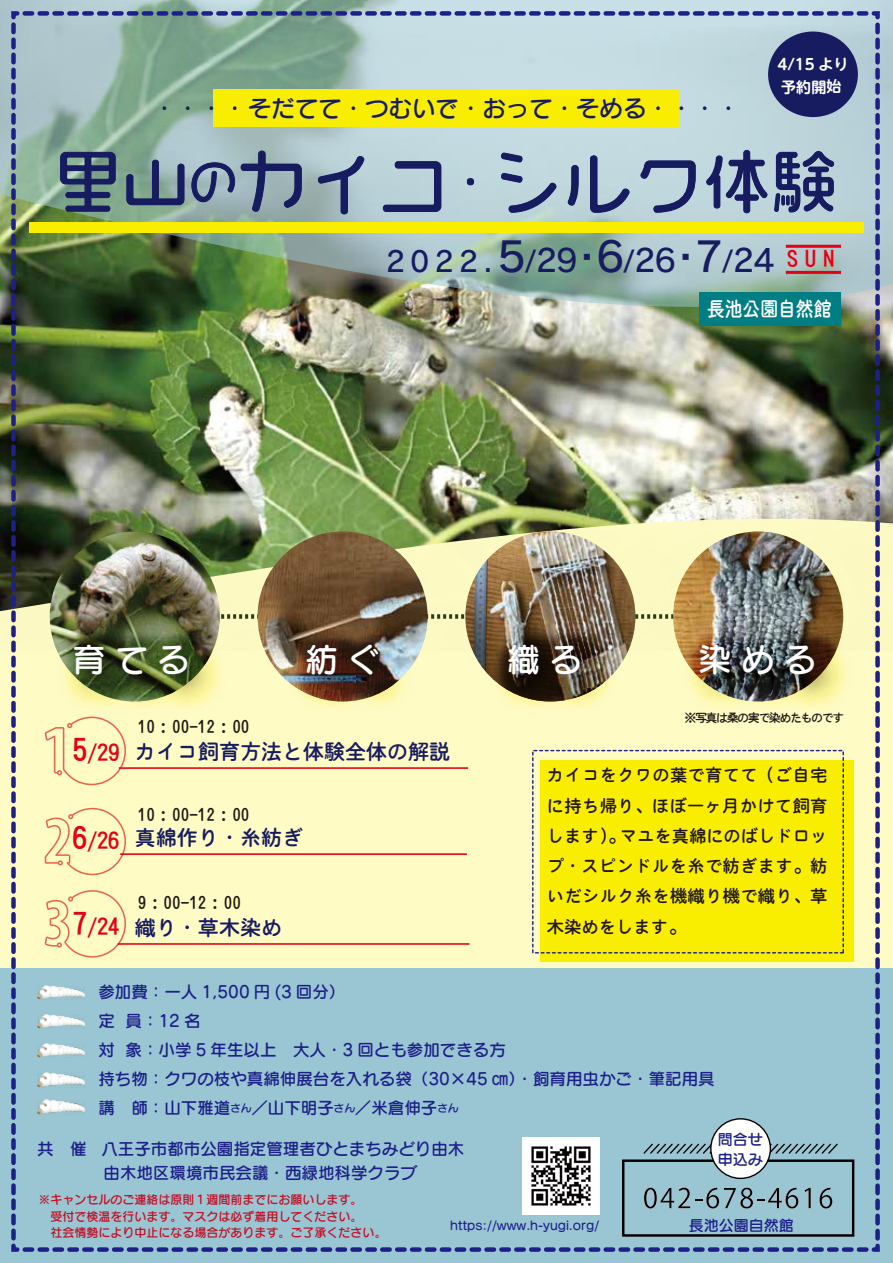
<style>
.page{position:relative;width:893px;height:1263px;background:#fff}
.page>*{position:absolute;margin:0;border:0;box-sizing:border-box;transform-origin:0 0}
.t1{font:70.5px "VDL Mega Maru Regular";color:#171c61}
.t2{font:33px "Seurat Pro N DB";letter-spacing:.27em;color:#fff}
.t3{font:27.9px "Rodin Pro N DB";color:#171c61}
.t4{font:23.4px "Seurat Pro N DB";color:#171c61}
.t5{font:22.95px "EPSON FUTO KAKUGO";color:#e60012}
.t6{font:21px "EPSON FUTO MARUGO";color:#171c61}
.t7{font:20.25px "EPSON FUTO MARUGO";color:#fff;scale:.88 1}
.t8{font:17.25px/30.3px "EPSON FUTO MARUGO";color:#221815;text-align:justify}
.t9{font:16.5px/28.8px "Seurat Pro N DB";color:#1d2088}
.t10{font:15px/19.5px "Seurat Pro N DB";color:#1d2088}
.t11{font:700 15px "UD Shin M Go Pro De";color:#fff}
.t12{font:12px/16.5px "Seurat Pro N DB";color:#c30e23}
.t13{font:12px "Seurat Pro N DB";color:#1d2088}
.t14{font:12px "EPSON FUTO MARUGO";letter-spacing:-.12em;color:#221815}
.s1{font-size:67.5px}
.s2{font-size:48px}
.s3{font-size:43.5px}
.s4{font-size:40.5px}
.s5{font-size:30.75px}
.s6{font-size:30.15px}
.s7{font-size:20.85px}
.s8{font-size:10.5px}
</style>
<div class="page">
<div style="left:0;top:969px;width:893px;height:294px;background:#9ac6d4"></div>
<svg style="left:0;top:0;width:893px;height:307px;background:#b0c9c8"></svg>
<img style="left:9px;top:9px;width:873px;height:1243px">
<div style="left:711px;top:1119px;width:59px;height:59px;background:#fff;border-radius:50%"></div>
<div style="left:710px;top:1118px;width:61px;height:61px;border:1px solid #040000;border-radius:50%"></div>
<p class="t11" style="left:777px;top:52px;width:73px">4/15 より</p>
<p class="t11" style="left:781px;top:75px;width:62px;rotate:-1deg">予約開始</p>
<h3 class="t4" style="left:153px;top:92px;width:589px">・・・・ そだてて・つむいで・おって・そめる・・・・</h3>
<h1 class="t1" style="left:54px;top:134px;width:786px"><span class="s1">里山</span><span class="s2">の</span>カイコ<span class="s3">・</span>シルク<span class="s1">体験</span></h1>
<h3 class="t3" style="left:386px;top:243px;width:450px">2 0 2 2 . <span class="s4">5</span>/<span class="s5">29</span><span class="s4">・6</span>/<span class="s5">26</span><span class="s4">・7</span>/<span class="s5">24</span> <sup>S</sup> <sup>U</sup> <sup>N</sup></h3>
<p class="t7" style="left:707px;top:299px;width:143px">長池公園自然館</p>
<h2 class="t2" style="left:73px;top:638px;width:119px">育てる</h2>
<h2 class="t2" style="left:305px;top:638px;width:76px">紡ぐ</h2>
<h2 class="t2" style="left:507px;top:638px;width:76px">織る</h2>
<h2 class="t2" style="left:699px;top:638px;width:119px">染める</h2>
<p class="t8" style="left:138px;top:712px;width:113px">10：00-12：00</p>
<p class="t14" style="left:684px;top:711px;width:161px">※写真は桑の実で染めたものです</p>
<h3 class="t5" style="left:73px;top:742px;width:48px"><span class="s6">5</span><span class="s7">/</span>29</h3>
<p class="t6" style="left:135px;top:741px;width:317px">カイコ飼育方法と体験全体の解説</p>
<h3 class="t5" style="left:73px;top:830px;width:48px"><span class="s6">6</span><span class="s7">/</span>26</h3>
<p class="t8" style="left:138px;top:800px;width:113px">10：00-12：00</p>
<p class="t6" style="left:135px;top:827px;width:170px">真綿作り・糸紡ぎ</p>
<h3 class="t5" style="left:73px;top:916px;width:48px"><span class="s6">7</span><span class="s7">/</span>24</h3>
<p class="t8" style="left:138px;top:888px;width:105px">9：00-12：00</p>
<p class="t6" style="left:135px;top:917px;width:149px">織り・草木染め</p>
<p class="t8" style="left:547px;top:760px;width:282px">カイコをクワの葉で育てて（ご自宅に持ち帰り、ほぼ一ヶ月かけて飼育します）。マユを真綿にのばしドロップ・スピンドルを糸で紡ぎます。紡いだシルク糸を機織り機で織り、草木染めをします。</p>
<p class="t9" style="left:98px;top:977px;width:618px">参加費：一人 1,500 円 (3 回分）<br>定 員：12 名<br>対 象：小学 5 年生以上　大人・3 回とも参加できる方<br>持ち物：クワの枝や真綿伸展台を入れる袋（30×45 ㎝）・飼育用虫かご・筆記用具講　師：山下雅道<span class="s8">さん</span>／山下明子<span class="s8">さん</span>／米倉伸子<span class="s8">さん</span></p>
<p class="t9" style="left:104px;top:1136px;width:362px;line-height:24px;text-indent:-66px">共　催：　八王子市都市公園指定管理者ひとまちみどり由木由木地区環境市民会議・西緑地科学クラブ</p>
<p class="t13" style="left:450px;top:1217px;width:150px">https://www.h-yugi.org/</p>
<p class="t12" style="left:39px;top:1191px;width:350px">※キャンセルのご連絡は原則１週間前までにお願いします。<br>　受付で検温を行います。マスクは必ず着用してください。<br>　社会情勢により中止になる場合があります。ご了承ください。</p>
<p class="t10" style="left:718px;top:1129px;width:46px">問合せ申込み</p>
<p class="t10" style="left:689px;top:1215px;width:106px">長池公園自然館</p>
</div>
